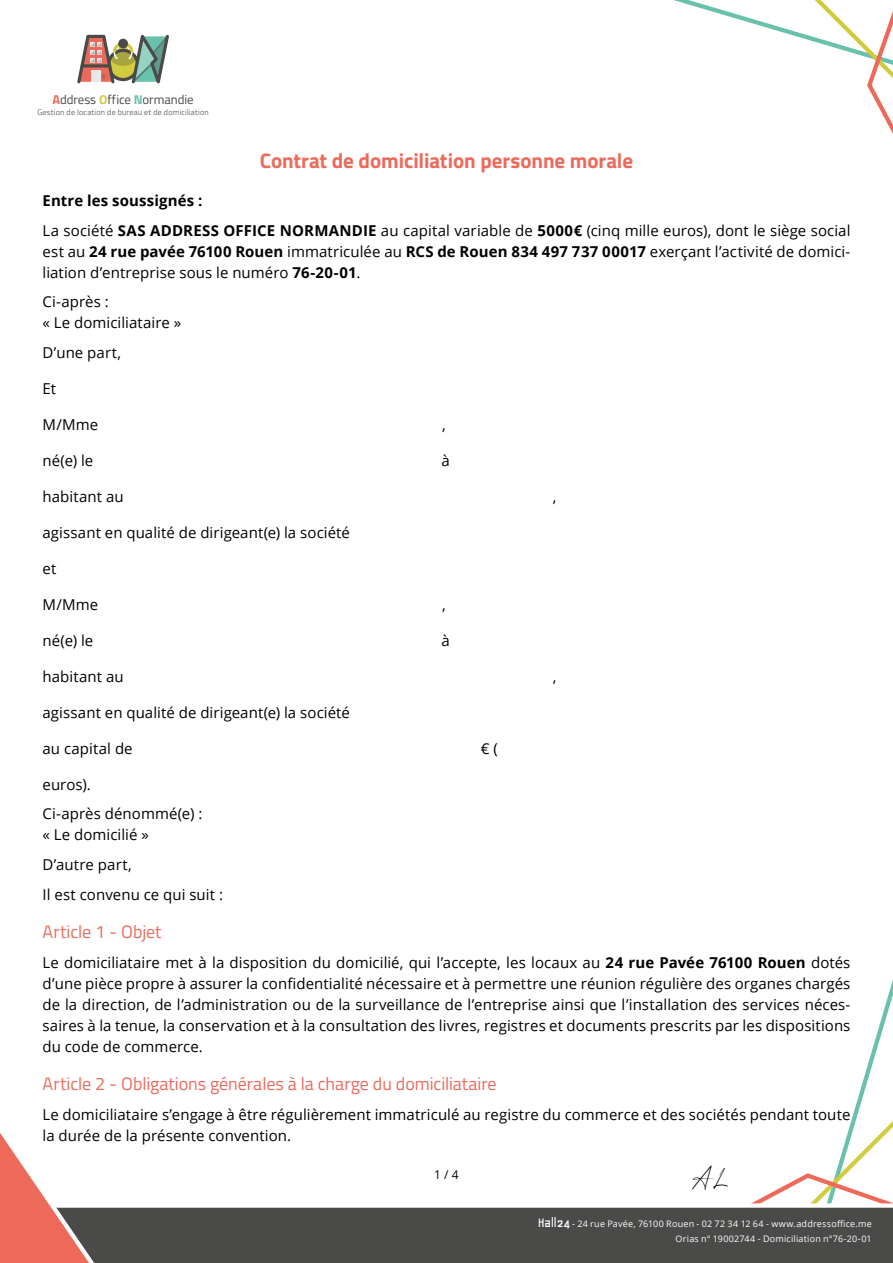
<style>
.page{position:relative;width:893px;height:1263px;background:#fff}
.page>*{position:absolute;margin:0;border:0;box-sizing:border-box;transform-origin:0 0}
.t1{font:45px "Mung Signature";color:#000}
.t2{font:700 21px "Titillium Web";letter-spacing:-.005em;color:#ed6a5b}
.t3{font:18px "Titillium Web";letter-spacing:-.005em;color:#ed6a5b}
.t4{font:15px/21px "Open Sans";letter-spacing:.005em;color:#000}
.t5{font:12.75px "Titillium Web";letter-spacing:-.005em;color:#4a4a49}
.t6{font:12px "Open Sans";color:#000}
.t7{font:9px/15px "Open Sans";letter-spacing:.025em;color:#fff;text-align:right}
.t8{font:300 7.95px "Titillium Web";letter-spacing:.025em;color:#4a4a49}
.s1{font-weight:700;color:#ed6a5b}
.s2{font-weight:700;color:#d1cb3e}
.s3{font-weight:700;color:#69c0ac}
.s4{font-weight:700}
.s5{font-family:"Geo";font-size:15px}
</style>
<div class="page">
<svg style="left:756px;top:980px;width:137px;height:221px"></svg>
<svg style="left:77px;top:34px;width:92px;height:50px"></svg>
<svg style="left:110px;top:1201px;width:783px;height:62px;background:#5d5d5c"></svg>
<svg style="left:0;top:1133px;width:110px;height:130px"></svg>
<svg style="left:673px;top:0;width:220px;height:134px"></svg>
<p class="t5" style="left:52px;top:90px;width:143px"><span class="s1">A</span>ddress <span class="s2">O</span>ffice <span class="s3">N</span>ormandie</p>
<p class="t8" style="left:37px;top:107px;width:173px">Gestion de location de bureau et de domiciliation</p>
<h2 class="t2" style="left:260px;top:145px;width:375px">Contrat de domiciliation personne morale</h2>
<p class="t4" style="left:43px;top:186px;width:809px;line-height:29.5px"><span class="s4">Entre les soussignés :<br></span>La société <span class="s4">SAS ADDRESS OFFICE NORMANDIE</span> au capital variable de <span class="s4">5000€</span> (cinq mille euros), dont le siège social</p>
<p class="t4" style="left:43px;top:241px;width:809px">est au <span class="s4">24 rue pavée 76100 Rouen</span> immatriculée au <span class="s4">RCS de Rouen 834 497 737 00017</span> exerçant l’activité de domici&shy;liation d’entreprise sous le numéro <span class="s4">76-20-01</span>.</p>
<p class="t4" style="left:43px;top:291px;width:140px">Ci-après :<br>« Le domiciliataire »</p>
<p class="t4" style="left:43px;top:342px;width:80px">D’une part,</p>
<p class="t4" style="left:43px;top:378px;width:15px">Et</p>
<p class="t4" style="left:43px;top:414px;width:57px">M/Mme</p>
<p class="t4" style="left:442px;top:414px;width:5px">,</p>
<p class="t4" style="left:43px;top:450px;width:52px">né(e) le</p>
<p class="t4" style="left:441px;top:450px;width:10px">à</p>
<p class="t4" style="left:43px;top:486px;width:83px">habitant au</p>
<p class="t4" style="left:553px;top:486px;width:5px">,</p>
<p class="t4" style="left:43px;top:522px;width:309px">agissant en qualité de dirigeant(e) la société</p>
<p class="t4" style="left:43px;top:558px;width:15px">et</p>
<p class="t4" style="left:43px;top:594px;width:57px">M/Mme</p>
<p class="t4" style="left:442px;top:594px;width:5px">,</p>
<p class="t4" style="left:43px;top:630px;width:52px">né(e) le</p>
<p class="t4" style="left:441px;top:630px;width:10px">à</p>
<p class="t4" style="left:43px;top:666px;width:83px">habitant au</p>
<p class="t4" style="left:553px;top:666px;width:5px">,</p>
<p class="t4" style="left:43px;top:702px;width:309px">agissant en qualité de dirigeant(e) la société</p>
<p class="t4" style="left:43px;top:738px;width:92px">au capital de</p>
<p class="t4" style="left:481px;top:738px;width:19px">€ (</p>
<p class="t4" style="left:43px;top:769px;width:161px;line-height:29.5px">euros).<br>Ci-après dénommé(e) :</p>
<p class="t4" style="left:43px;top:820px;width:182px;line-height:29.5px">« Le domicilié »<br>D’autre part,<br>Il est convenu ce qui suit :</p>
<p class="t3" style="left:43px;top:919px;width:121px">Article 1 - Objet</p>
<p class="t4" style="left:43px;top:951px;width:809px;text-align:justify">Le domiciliataire met à la disposition du domicilié, qui l’accepte, les locaux au <span class="s4">24 rue Pavée 76100 Rouen</span> dotés d’une pièce propre à assurer la confidentialité nécessaire et à permettre une réunion régulière des organes chargés de la direction, de l’administration ou de la surveillance de l’entreprise ainsi que l’installation des services néces&shy;saires à la tenue, la conservation et à la consultation des livres, registres et documents prescrits par les dispositions du code de commerce.</p>
<p class="t3" style="left:43px;top:1071px;width:456px">Article 2 - Obligations générales à la charge du domiciliataire</p>
<p class="t4" style="left:43px;top:1103px;width:809px">Le domiciliataire s’engage à être régulièrement immatriculé au registre du commerce et des sociétés pendant toute la durée de la présente convention.</p>
<p class="t6" style="left:434px;top:1166px;width:26px">1 / 4</p>
<h1 class="t1" style="left:692px;top:1154px;width:37px">AL</h1>
<p class="t7" style="left:538px;top:1216px;width:335px"><span class="s5">Hall24</span> - 24 rue Pavée, 76100 Rouen - 02 72 34 12 64 - www.addressoffice.me<br>Orias n° 19002744 - Domiciliation n°76-20-01</p>
</div>
